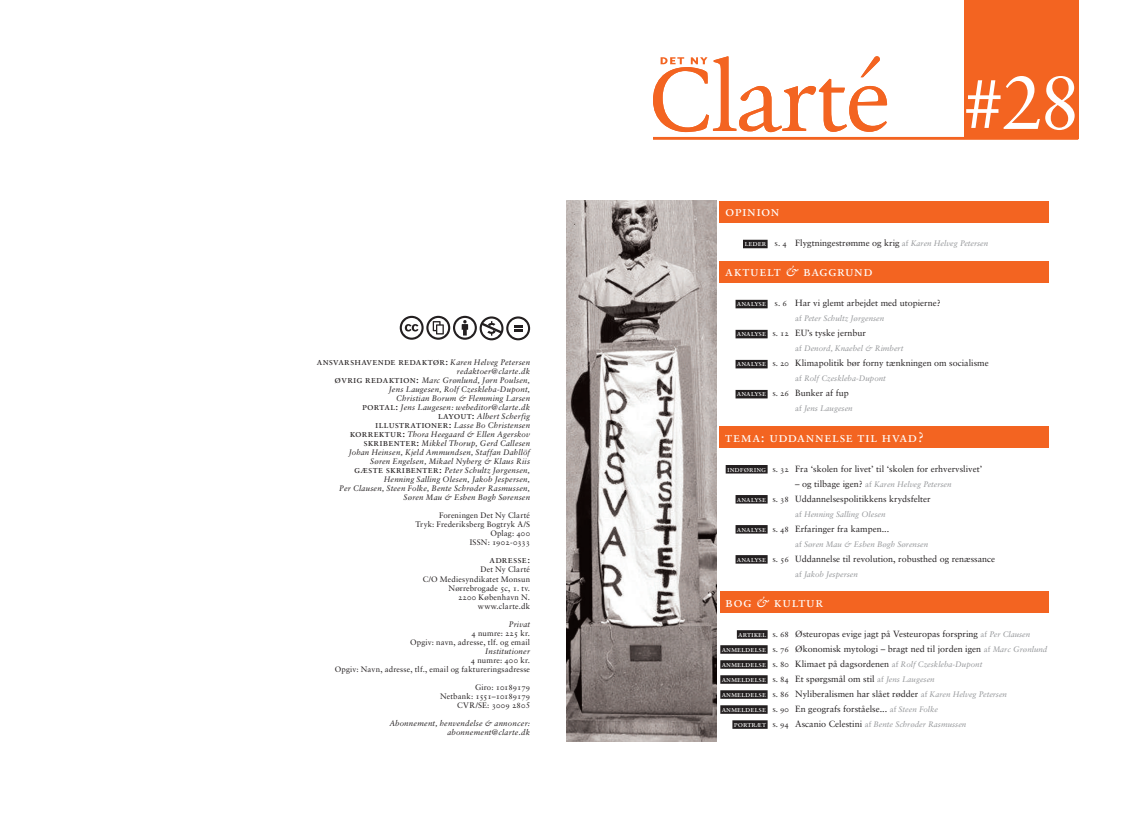
<style>
.page{position:relative;width:1134px;height:823px;background:#fff}
.page>*{position:absolute;margin:0;border:0;box-sizing:border-box;transform-origin:0 0}
.t1{font:75px "Sabon";color:#fff}
.t2{font:14px "Sabon Roman SC";letter-spacing:.04em;color:#fff}
.t3{font:14px "Sabon Roman SC";letter-spacing:.02em;color:#fff}
.t4{font:10px "Sabon Roman SC";letter-spacing:.02em;color:#231f20}
.t5{font:9px/15px "Sabon";color:#231f20}
.t6{font:italic 8px/9px "Sabon";letter-spacing:.025em;color:#231f20;text-align:right}
.t7{font:8px/9px "Sabon";letter-spacing:.02em;color:#231f20;text-align:right}
.t8{font:8px "Sabon Italic Os F";color:#939598}
.t9{font:8px/15px "Sabon Roman SC";color:#fff;text-align:right}
.t10{font:8px/15px "Sabon Roman SC";color:#231f20;text-align:justify}
.t11{font:8px "Sabon Italic Os F";letter-spacing:.02em;color:#231f20}
.t12{font:8px/9px "Sabon Roman SC";letter-spacing:-.02em;color:#231f20;text-align:right}
.s1{font-family:"Sabon Italic Os F";font-size:8px}
.s2{font-family:"Sabon Roman SC";font-style:normal;font-size:10px}
.s3{font-family:"Sabon Roman SC";font-size:10px}
.s4{font-family:"Sabon Roman SC"}
.s5{font-family:"Sabon"}
.s6{font-style:italic}
.s7{font-family:"Sabon Roman SC";font-size:69px}
.s8{font-size:8px;color:#939598}
.s9{font-family:"Sabon Italic Os F";font-size:8px;color:#939598}
.s10{font-family:"Sabon Italic Os F"}
.s11{font-family:"Sabon";font-size:9px;color:#231f20}
.s12{font-family:"Sabon";font-style:italic}
</style>
<div class="page">
<div style="left:720px;top:591px;width:329px;height:21px;background:#f36421"></div>
<div style="left:720px;top:426px;width:329px;height:21px;background:#f36421"></div>
<div style="left:720px;top:261px;width:329px;height:21px;background:#f36421"></div>
<div style="left:720px;top:201px;width:329px;height:22px;background:#f36421"></div>
<svg style="left:653px;top:56px;width:234px;height:76px"></svg>
<div style="left:964px;top:0;width:114px;height:139px;background:#f36421"></div>
<img style="left:567px;top:201px;width:150px;height:540px">
<hr style="left:653px;top:137px;width:425px;height:3px;background:#f36421">
<svg style="left:400px;top:315px;width:130px;height:25px"></svg>
<div style="left:743px;top:239px;width:25px;height:9px;background:#231f20"></div>
<div style="left:735px;top:299px;width:33px;height:9px;background:#231f20"></div>
<div style="left:735px;top:329px;width:33px;height:9px;background:#231f20"></div>
<div style="left:735px;top:359px;width:33px;height:9px;background:#231f20"></div>
<div style="left:735px;top:389px;width:33px;height:9px;background:#231f20"></div>
<div style="left:726px;top:464px;width:42px;height:9px;background:#231f20"></div>
<div style="left:735px;top:494px;width:33px;height:9px;background:#231f20"></div>
<div style="left:735px;top:524px;width:33px;height:9px;background:#231f20"></div>
<div style="left:735px;top:554px;width:33px;height:9px;background:#231f20"></div>
<div style="left:737px;top:629px;width:31px;height:9px;background:#231f20"></div>
<div style="left:720px;top:644px;width:48px;height:9px;background:#231f20"></div>
<div style="left:720px;top:659px;width:48px;height:9px;background:#231f20"></div>
<div style="left:720px;top:674px;width:48px;height:9px;background:#231f20"></div>
<div style="left:720px;top:689px;width:48px;height:9px;background:#231f20"></div>
<div style="left:720px;top:704px;width:48px;height:9px;background:#231f20"></div>
<div style="left:732px;top:719px;width:36px;height:9px;background:#231f20"></div>
<p class="t4" style="left:317px;top:355px;width:215px">ansvarshavende redaktør: <span class="s1">Karen Helveg Petersen</span></p>
<p class="t11" style="left:457px;top:366px;width:75px">redaktoer@clarte.dk</p>
<p class="t6" style="left:335px;top:376px;width:197px"><span class="s2">øvrig redaktion:</span> Marc Grønlund, Jørn Poulsen,<br>Jens Laugesen, Rolf Czeskleba-Dupont,<br>Christian Borum &amp; Flemming Larsen</p>
<p class="t11" style="left:362px;top:402px;width:169px"><span class="s3">portal:</span> Jens Laugesen: webeditor@clarte.dk</p>
<p class="t6" style="left:339px;top:412px;width:192px"><span class="s2">layout:</span> Albert Scherfig<br><span class="s2">illustrationer:</span> Lasse Bo Christensen <span class="s2">korrektur:</span> Thora Heegaard &amp; Ellen Agerskov <span class="s2">skribenter:</span> Mikkel Thorup, Gerd Callesen<br>Johan Heinsen, Kjeld Ammundsen, Staffan Dahllöf Søren Engelsen, Mikael Nyberg &amp; Klaus Riis<br><span class="s2">gæste skribenter:</span> Peter Schultz Jørgensen, Henning Salling Olesen, Jakob Jespersen,<br>Per Clausen, Steen Folke, Bente Schrøder Rasmussen, Søren Mau &amp; Esben Bøgh Sørensen</p>
<p class="t7" style="left:415px;top:510px;width:116px">Foreningen Det Ny Clarté<br>Tryk: Frederiksberg Bogtryk A/S<br>Oplag: <span class="s4">400</span></p>
<p class="t10" style="left:470px;top:534px;width:62px"><span class="s5">ISSN:</span> 1902-0333</p>
<p class="t4" style="left:489px;top:553px;width:42px">adresse:</p>
<p class="t7" style="left:423px;top:564px;width:109px">Det Ny Clarté<br>C/O Mediesyndikatet Monsun<br>Nørrebrogade <span class="s4">5</span>c, <span class="s4">1</span>. tv.<br><span class="s4">2200</span> København N. www.clarte.dk</p>
<p class="t7" style="left:410px;top:618px;width:121px"><span class="s6">Privat<br></span><span class="s4">4</span> numre: <span class="s4">225</span> kr.<br>Opgiv: navn, adresse, tlf. og email</p>
<p class="t7" style="left:335px;top:645px;width:197px"><span class="s6">Institutioner<br></span><span class="s4">4</span> numre: <span class="s4">400</span> kr.<br>Opgiv: Navn, adresse, tlf., email og faktureringsadresse</p>
<p class="t12" style="left:440px;top:681px;width:92px"><span class="s5">Giro:</span> 10189179<br><span class="s5">Netbank:</span> 1551–10189179</p>
<p class="t7" style="left:457px;top:699px;width:74px">CVR/SE: <span class="s4">3009 280</span>5</p>
<p class="t6" style="left:389px;top:718px;width:142px">Abonnement, henvendelse &amp; annoncer: abonnement@clarte.dk</p>
<h1 class="t1" style="left:964px;top:58px;width:118px"><span class="s7">#</span>28</h1>
<h2 class="t3" style="left:725px;top:203px;width:55px">opinion</h2>
<p class="t9" style="left:744px;top:236px;width:23px">leder</p>
<p class="t10" style="left:775px;top:236px;width:14px">s. 4</p>
<p class="t5" style="left:795px;top:235px;width:195px">Flygtningestrømme og krig <span class="s8">af</span> <span class="s9">Karen Helveg Petersen</span></p>
<h2 class="t2" style="left:725px;top:263px;width:149px">aktuelt <span class="s10">&amp;</span> baggrund</h2>
<p class="t5" style="left:795px;top:295px;width:147px">Har vi glemt arbejdet med utopierne?</p>
<p class="t8" style="left:795px;top:314px;width:91px"><span class="s5">af</span> Peter Schultz Jørgensen</p>
<p class="t5" style="left:795px;top:325px;width:72px">EU’s tyske jernbur</p>
<p class="t8" style="left:795px;top:344px;width:110px"><span class="s5">af</span> Denord, Knaebel &amp; Rimbert</p>
<p class="t5" style="left:795px;top:355px;width:195px">Klimapolitik bør forny tænkningen om socialisme</p>
<p class="t8" style="left:795px;top:374px;width:92px"><span class="s5">af</span> Rolf Czeskleba-Dupont</p>
<p class="t5" style="left:795px;top:385px;width:55px">Bunker af fup</p>
<p class="t8" style="left:795px;top:404px;width:59px"><span class="s5">af</span> Jens Laugesen</p>
<p class="t10" style="left:775px;top:296px;width:14px">s. 6</p>
<p class="t10" style="left:772px;top:326px;width:18px">s. 12</p>
<p class="t10" style="left:772px;top:356px;width:18px">s. 20</p>
<p class="t10" style="left:772px;top:386px;width:18px">s. 26</p>
<p class="t9" style="left:737px;top:296px;width:31px">analyse</p>
<p class="t9" style="left:737px;top:326px;width:31px">analyse</p>
<p class="t9" style="left:737px;top:356px;width:31px">analyse</p>
<p class="t9" style="left:737px;top:386px;width:31px">analyse</p>
<h2 class="t2" style="left:725px;top:428px;width:200px">tema: uddannelse til hvad?</h2>
<p class="t5" style="left:795px;top:460px;width:189px">Fra ‘skolen for livet’ til ‘skolen for erhvervslivet’</p>
<p class="t8" style="left:795px;top:479px;width:158px"><span class="s11">– og tilbage igen?</span> <span class="s5">af</span> Karen Helveg Petersen</p>
<p class="t5" style="left:795px;top:490px;width:137px">Uddannelsespolitikkens krydsfelter</p>
<p class="t8" style="left:795px;top:509px;width:92px"><span class="s5">af</span> Henning Salling Olesen</p>
<p class="t5" style="left:795px;top:520px;width:96px">Erfaringer fra kampen...</p>
<p class="t8" style="left:795px;top:539px;width:134px"><span class="s5">af</span> Søren Mau <span class="s12">&amp;</span> Esben Bøgh Sørensen</p>
<p class="t5" style="left:795px;top:550px;width:202px">Uddannelse til revolution, robusthed og renæssance</p>
<p class="t8" style="left:795px;top:569px;width:64px"><span class="s5">af</span> Jakob Jespersen</p>
<p class="t9" style="left:727px;top:461px;width:41px">indføring</p>
<p class="t9" style="left:737px;top:491px;width:31px">analyse</p>
<p class="t9" style="left:737px;top:521px;width:31px">analyse</p>
<p class="t9" style="left:737px;top:551px;width:31px">analyse</p>
<p class="t10" style="left:772px;top:461px;width:18px">s. 32</p>
<p class="t10" style="left:772px;top:491px;width:18px">s. 38</p>
<p class="t10" style="left:772px;top:521px;width:18px">s. 48</p>
<p class="t10" style="left:772px;top:551px;width:18px">s. 56</p>
<h2 class="t2" style="left:725px;top:593px;width:99px">bog <span class="s10">&amp;</span> kultur</h2>
<p class="t5" style="left:795px;top:625px;width:254px">Østeuropas evige jagt på Vesteuropas forspring <span class="s8">af</span> <span class="s9">Per Clausen </span>Økonomisk mytologi – bragt ned til jorden igen <span class="s8">af</span> <span class="s9">Marc Grønlund </span>Klimaet på dagsordenen <span class="s8">af</span> <span class="s9">Rolf Czeskleba-Dupont<br></span>Et spørgsmål om stil <span class="s8">af</span> <span class="s9">Jens Laugesen<br></span>Nyliberalismen har slået rødder <span class="s8">af</span> <span class="s9">Karen Helveg Petersen<br></span>En geografs forståelse... <span class="s8">af</span> <span class="s9">Steen Folke</span></p>
<p class="t8" style="left:795px;top:719px;width:173px"><span class="s11">Ascanio Celestini</span> <span class="s5">af</span> Bente Schrøder Rasmussen</p>
<p class="t10" style="left:772px;top:626px;width:18px">s. 68 s. 76 s. 80 s. 84 s. 86 s. 90 s. 94</p>
<p class="t9" style="left:722px;top:626px;width:46px">artikel anmeldelse anmeldelse anmeldelse anmeldelse anmeldelse portræt</p>
</div>
